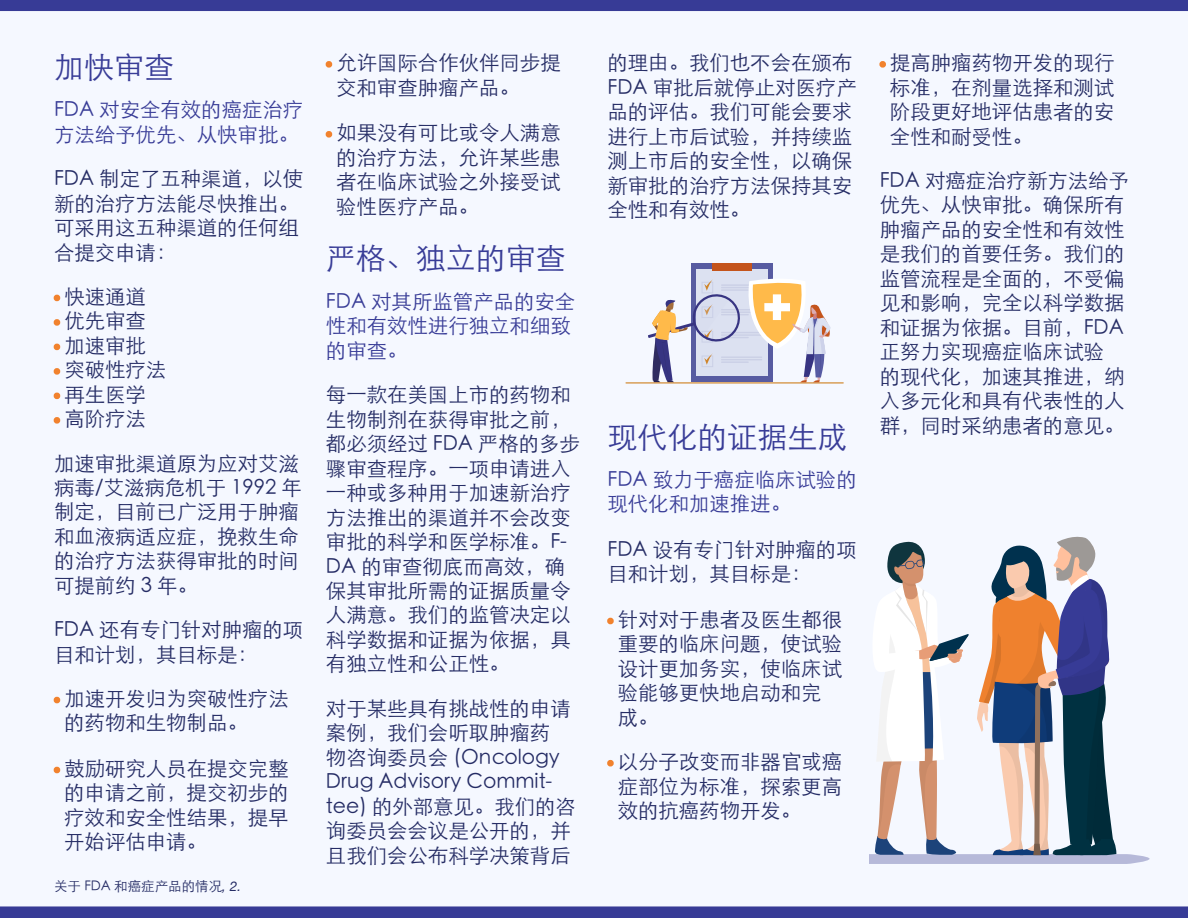
<style>
.page{position:relative;width:1188px;height:918px;background:#fff}
.page>*{position:absolute;margin:0;border:0;box-sizing:border-box;transform-origin:0 0}
.t1{font:30px "ST Xihei";color:#383c97}
.t2{font:20.4px/24.5px "ST Xihei";color:#252c65}
.t3{font:20.4px/24.5px "ST Xihei";color:#383c97}
.t4{font:13.5px "ST Xihei";color:#252c65}
.s1{font-family:"Helvetica Neue";font-weight:700;font-size:16.5px;color:#f1822e}
.s2{font-family:"Helvetica Neue";font-style:italic}
</style>
<div class="page">
<div style="left:0;top:0;width:1188px;height:914px;background:#f5f8ff"></div>
<div style="left:0;top:0;width:1188px;height:11px;background:#373b96"></div>
<svg style="left:0;top:906px;width:1188px;height:12px;background:#3e429a"></svg>
<svg style="left:870px;top:536px;width:280px;height:328px"></svg>
<div style="left:691px;top:263px;width:81px;height:119px;background:#575ba1"></div>
<div style="left:696px;top:269px;width:71px;height:106px;background:#dce1f1"></div>
<div style="left:712px;top:263px;width:39px;height:7px;background:#c4541c"></div>
<svg style="left:626px;top:275px;width:218px;height:109px"></svg>
<p class="t1" style="left:54px;top:52px;width:121px">加快审查</p>
<p class="t3" style="left:54px;top:98px;width:251px">FDA 对安全有效的癌症治疗方法给予优先、从快审批。</p>
<p class="t2" style="left:54px;top:167px;width:251px">FDA 制定了五种渠道，以使新的治疗方法能尽快推出。可采用这五种渠道的任何组合提交申请：</p>
<p class="t2" style="left:54px;top:284px;width:93px"><span class="s1">•</span> 快速通道</p>
<p class="t2" style="left:54px;top:309px;width:93px"><span class="s1">•</span> 优先审查</p>
<p class="t2" style="left:54px;top:333px;width:93px"><span class="s1">•</span> 加速审批</p>
<p class="t2" style="left:54px;top:358px;width:114px"><span class="s1">•</span> 突破性疗法</p>
<p class="t2" style="left:54px;top:382px;width:93px"><span class="s1">•</span> 再生医学</p>
<p class="t2" style="left:54px;top:407px;width:93px"><span class="s1">•</span> 高阶疗法</p>
<p class="t2" style="left:54px;top:451px;width:249px">加速审批渠道原为应对艾滋病毒/艾滋病危机于 1992 年制定，目前已广泛用于肿瘤和血液病适应症，挽救生命的治疗方法获得审批的时间可提前约 3 年。</p>
<p class="t2" style="left:54px;top:618px;width:251px">FDA 还有专门针对肿瘤的项目和计划，其目标是：</p>
<p class="t2" style="left:64px;top:686px;width:226px;text-indent:-10px"><span class="s1">•</span> 加速开发归为突破性疗法的药物和生物制品。</p>
<p class="t2" style="left:64px;top:756px;width:226px;text-align:justify;text-indent:-10px"><span class="s1">•</span> 鼓励研究人员在提交完整的申请之前，提交初步的疗效和安全性结果，提早开始评估申请。</p>
<p class="t4" style="left:54px;top:880px;width:189px">关于 FDA 和癌症产品的情况<span class="s2">, 2.</span></p>
<p class="t2" style="left:336px;top:51px;width:226px;text-indent:-10px"><span class="s1">•</span> 允许国际合作伙伴同步提交和审查肿瘤产品。</p>
<p class="t2" style="left:336px;top:121px;width:226px;text-align:justify;text-indent:-10px"><span class="s1">•</span> 如果没有可比或令人满意的治疗方法，允许某些患者在临床试验之外接受试验性医疗产品。</p>
<p class="t1" style="left:326px;top:244px;width:241px">严格、独立的审查</p>
<p class="t3" style="left:326px;top:289px;width:251px">FDA 对其所监管产品的安全性和有效性进行独立和细致的审查。</p>
<p class="t2" style="left:326px;top:383px;width:255px">每一款在美国上市的药物和生物制剂在获得审批之前，都必须经过 FDA 严格的多步骤审查程序。一项申请进入一种或多种用于加速新治疗方法推出的渠道并不会改变审批的科学和医学标准。F-<br>DA 的审查彻底而高效，确保其审批所需的证据质量令人满意。我们的监管决定以科学数据和证据为依据，具有独立性和公正性。</p>
<p class="t2" style="left:326px;top:696px;width:252px">对于某些具有挑战性的申请案例，我们会听取肿瘤药<br>物咨询委员会 (Oncology<br>Drug Advisory Commit&shy;tee) 的外部意见。我们的咨询委员会会议是公开的，并且我们会公布科学决策背后</p>
<p class="t2" style="left:608px;top:51px;width:251px">的理由。我们也不会在颁布<br>FDA 审批后就停止对医疗产品的评估。我们可能会要求进行上市后试验，并持续监测上市后的安全性，以确保新审批的治疗方法保持其安全性和有效性。</p>
<p class="t1" style="left:608px;top:422px;width:241px">现代化的证据生成</p>
<p class="t3" style="left:608px;top:467px;width:251px">FDA 致力于癌症临床试验的现代化和加速推进。</p>
<p class="t2" style="left:608px;top:537px;width:251px">FDA 设有专门针对肿瘤的项目和计划，其目标是：</p>
<p class="t2" style="left:618px;top:607px;width:226px;text-indent:-10px"><span class="s1">•</span> 针对对于患者及医生都很重要的临床问题，使试验设计更加务实，使临床试验能够更快地启动和完成。</p>
<p class="t2" style="left:618px;top:750px;width:226px;text-align:justify;text-indent:-10px"><span class="s1">•</span> 以分子改变而非器官或癌症部位为标准，探索更高效的抗癌药物开发。</p>
<p class="t2" style="left:890px;top:51px;width:226px;text-align:justify;text-indent:-10px"><span class="s1">•</span> 提高肿瘤药物开发的现行标准，在剂量选择和测试阶段更好地评估患者的安全性和耐受性。</p>
<p class="t2" style="left:880px;top:168px;width:251px">FDA 对癌症治疗新方法给予优先、从快审批。确保所有肿瘤产品的安全性和有效性是我们的首要任务。我们的监管流程是全面的，不受偏见和影响，完全以科学数据和证据为依据。目前，FDA正努力实现癌症临床试验的现代化，加速其推进，纳入多元化和具有代表性的人群，同时采纳患者的意见。</p>
</div>
